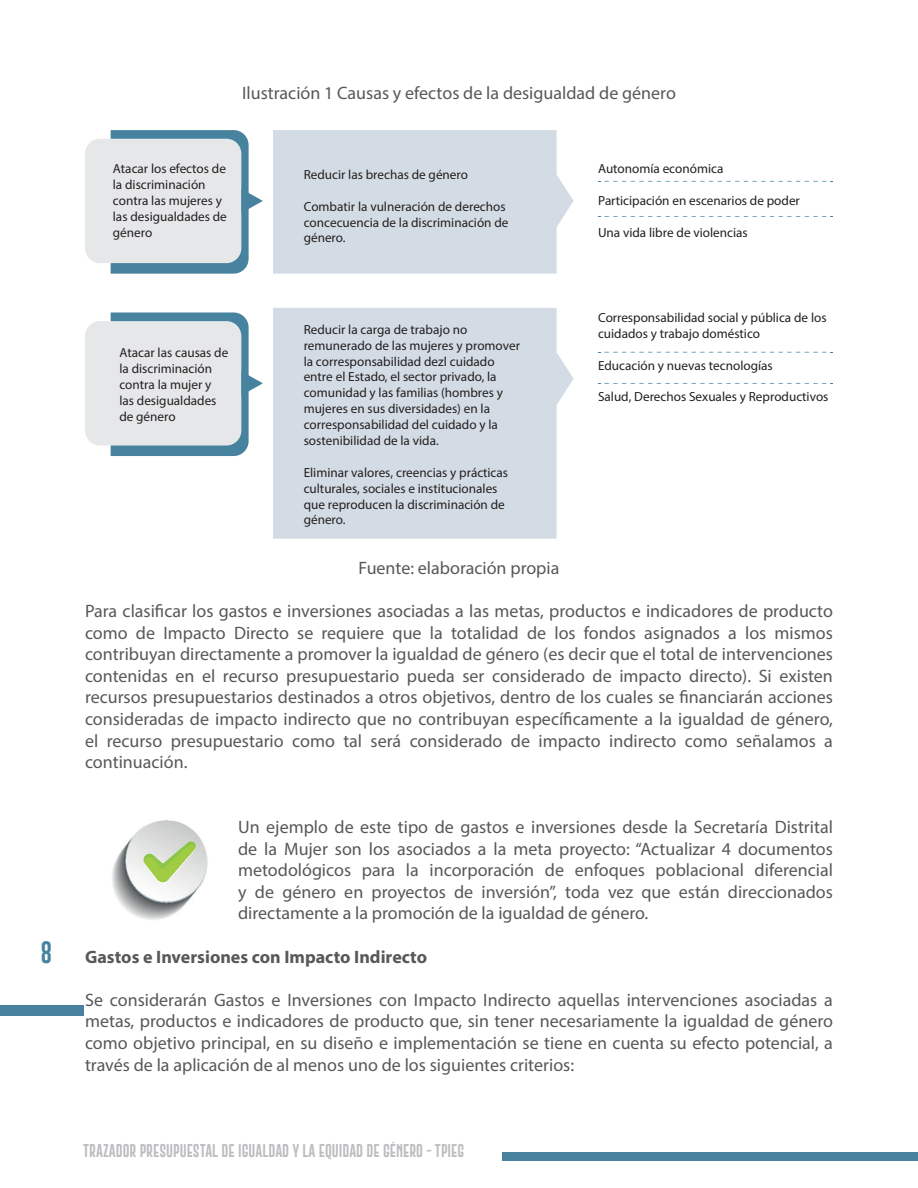
<style>
.page{position:relative;width:918px;height:1188px;background:#fff}
.page>*{position:absolute;margin:0;border:0;box-sizing:border-box;transform-origin:0 0}
.t1{font:22.5px "Gobold Extra 2";color:#47839e}
.t2{font:18px/21.6px "Myriad Pro";color:#57585a;text-align:justify}
.t3{font:700 18px "Myriad Pro";color:#57585a}
.t4{font:13.5px "Gobold Extra 2";color:#bcbdc0}
.t5{font:13.2px/15.9px "Myriad Pro";color:#231f20}
</style>
<div class="page">
<div style="left:502px;top:1152px;width:416px;height:9px;background:#47839e"></div>
<div style="left:0;top:1005px;width:83px;height:11px;background:#47839e"></div>
<div style="left:273px;top:130px;width:301px;height:144px;background:#d3dce4"></div>
<div style="left:273px;top:308px;width:301px;height:231px;background:#d3dce4"></div>
<div style="left:85px;top:321px;width:156px;height:125px;background:#e6e7e9;border-radius:15px"></div>
<svg style="left:111px;top:312px;width:152px;height:144px"></svg>
<div style="left:85px;top:139px;width:156px;height:124px;background:#e6e7e9;border-radius:15px"></div>
<svg style="left:111px;top:130px;width:152px;height:144px"></svg>
<svg style="left:598px;top:181px;width:235px;height:1px"></svg>
<svg style="left:598px;top:216px;width:235px;height:1px"></svg>
<svg style="left:598px;top:352px;width:235px;height:1px"></svg>
<svg style="left:598px;top:383px;width:235px;height:1px"></svg>
<img style="left:112px;top:820px;width:96px;height:100px">
<p class="t1" style="left:40px;top:938px;width:13px">8</p>
<p class="t2" style="left:242px;top:81px;width:435px">Ilustración 1 Causas y efectos de la desigualdad de género</p>
<p class="t5" style="left:113px;top:161px;width:116px">Atacar los efectos de la discriminación contra las mujeres y las desigualdades de género</p>
<p class="t5" style="left:304px;top:166px;width:166px">Reducir las brechas de género</p>
<p class="t5" style="left:304px;top:198px;width:206px">Combatir la vulneración de derechos concecuencia de la discriminación de género.</p>
<p class="t5" style="left:598px;top:160px;width:127px">Autonomía económica</p>
<p class="t5" style="left:598px;top:192px;width:203px">Participación en escenarios de poder</p>
<p class="t5" style="left:598px;top:224px;width:151px">Una vida libre de violencias</p>
<p class="t5" style="left:119px;top:345px;width:110px">Atacar las causas de la discriminación contra la mujer y las desigualdades de género</p>
<p class="t5" style="left:304px;top:321px;width:218px">Reducir la carga de trabajo no remunerado de las mujeres y promover la corresponsabilidad dezl cuidado entre el Estado, el sector privado, la comunidad y las familias (hombres y mujeres en sus diversidades) en la corresponsabilidad del cuidado y la sostenibilidad de la vida.</p>
<p class="t5" style="left:304px;top:464px;width:206px">Eliminar valores, creencias y prácticas culturales, sociales e institucionales que reproducen la discriminación de género.</p>
<p class="t5" style="left:598px;top:309px;width:230px">Corresponsabilidad social y pública de los cuidados y trabajo doméstico</p>
<p class="t5" style="left:598px;top:357px;width:176px">Educación y nuevas tecnologías</p>
<p class="t5" style="left:598px;top:389px;width:232px">Salud, Derechos Sexuales y Reproductivos</p>
<p class="t2" style="left:359px;top:557px;width:202px">Fuente: elaboración propia</p>
<p class="t2" style="left:85px;top:600px;width:749px">Para clasificar los gastos e inversiones asociadas a las metas, productos e indicadores de producto como de Impacto Directo se requiere que la totalidad de los fondos asignados a los mismos contribuyan directamente a promover la igualdad de género (es decir que el total de intervenciones contenidas en el recurso presupuestario pueda ser considerado de impacto directo). Si existen recursos presupuestarios destinados a otros objetivos, dentro de los cuales se financiarán acciones consideradas de impacto indirecto que no contribuyan específicamente a la igualdad de género, el recurso presupuestario como tal será considerado de impacto indirecto como señalamos a continuación.</p>
<p class="t2" style="left:238px;top:816px;width:596px">Un ejemplo de este tipo de gastos e inversiones desde la Secretaría Distrital de la Mujer son los asociados a la meta proyecto: “Actualizar 4 documentos metodológicos para la incorporación de enfoques poblacional diferencial y de género en proyectos de inversión”, toda vez que están direccionados directamente a la promoción de la igualdad de género.</p>
<p class="t3" style="left:85px;top:945px;width:344px">Gastos e Inversiones con Impacto Indirecto</p>
<p class="t2" style="left:85px;top:989px;width:749px">Se considerarán Gastos e Inversiones con Impacto Indirecto aquellas intervenciones asociadas a metas, productos e indicadores de producto que, sin tener necesariamente la igualdad de género como objetivo principal, en su diseño e implementación se tiene en cuenta su efecto potencial, a través de la aplicación de al menos uno de los siguientes criterios:</p>
<p class="t4" style="left:83px;top:1142px;width:383px">TRAZADOR PRESUPUESTAL DE IGUALDAD Y LA EQUIDAD DE GÉNERO - TPIEG</p>
</div>
